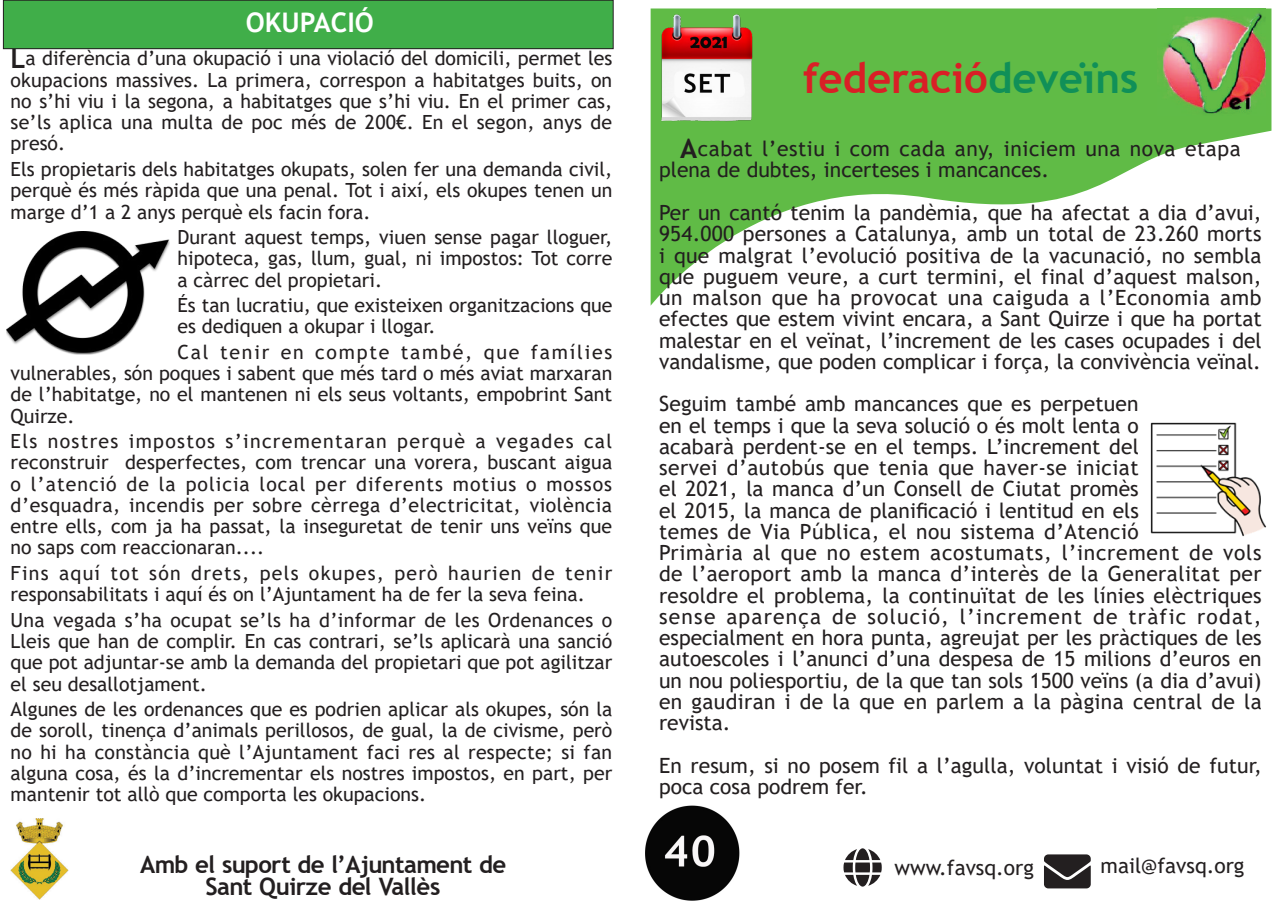
<style>
.page{position:relative;width:1280px;height:910px;background:#fff}
.page>*{position:absolute;margin:0;border:0;box-sizing:border-box;transform-origin:0 0}
.t1{font:700 42px "Trebuchet MS";color:#d91f26}
.t2{font:700 27px "Trebuchet MS";color:#fff}
.t3{font:700 24px "Trebuchet MS";letter-spacing:-.025em;color:#231f20}
.t4{font:21px/21.3px "Trebuchet MS";letter-spacing:.005em;color:#231f20}
.t5{font:21px/21.3px "Trebuchet MS";letter-spacing:.025em;color:#231f20}
.t6{font:19.5px/21.3px "Trebuchet MS";color:#231f20;text-align:justify}
.s1{font-weight:700;font-size:27px}
.s2{color:#109058}
</style>
<div class="page">
<svg style="left:1044px;top:854px;width:47px;height:34px;background:#3e3b3c"></svg>
<svg style="left:843px;top:848px;width:39px;height:39px"></svg>
<svg style="left:651px;top:9px;width:620px;height:296px;fill:#60bb46"></svg>
<img style="left:650px;top:9px;width:118px;height:122px">
<img style="left:1158px;top:9px;width:108px;height:106px">
<img style="left:645px;top:806px;width:95px;height:94px">
<img style="left:1150px;top:422px;width:116px;height:115px">
<img style="left:10px;top:819px;width:59px;height:80px">
<div style="left:3px;top:0;width:610px;height:49px;background:#40ae49"></div>
<div style="left:3px;top:0;width:610px;height:49px;border:1px solid #231f20"></div>
<img style="left:6px;top:232px;width:163px;height:122px">
<p class="t2" style="left:246px;top:5px;width:129px">OKUPACIÓ</p>
<p class="t6" style="left:11px;top:48px;width:603px"><span class="s1">L</span>a diferència d’una okupació i una violació del domicili, permet les okupacions massives. La primera, correspon a habitatges buits, on no s’hi viu i la segona, a habitatges que s’hi viu. En el primer cas, se’ls aplica una multa de poc més de 200€. En el segon, anys de presó.</p>
<p class="t6" style="left:11px;top:158px;width:603px">Els propietaris dels habitatges okupats, solen fer una demanda civil, perquè és més ràpida que una penal. Tot i així, els okupes tenen un marge d’1 a 2 anys perquè els facin fora.</p>
<p class="t6" style="left:178px;top:226px;width:436px">Durant aquest temps, viuen sense pagar lloguer, hipoteca, gas, llum, gual, ni impostos: Tot corre a càrrec del propietari.</p>
<p class="t6" style="left:178px;top:294px;width:436px">És tan lucratiu, que existeixen organitzacions que es dediquen a okupar i llogar.</p>
<p class="t6" style="left:11px;top:341px;width:603px;text-indent:167px">Cal tenir en compte també, que famílies vulnerables, són poques i sabent que més tard o més aviat marxaran de l’habitatge, no el mantenen ni els seus voltants, empobrint Sant Quirze.</p>
<p class="t6" style="left:11px;top:430px;width:603px">Els nostres impostos s’incrementaran perquè a vegades cal reconstruir desperfectes, com trencar una vorera, buscant aigua o l’atenció de la policia local per diferents motius o mossos d’esquadra, incendis per sobre cèrrega d’electricitat, violència entre ells, com ja ha passat, la inseguretat de tenir uns veïns que no saps com reaccionaran....</p>
<p class="t6" style="left:11px;top:562px;width:603px">Fins aquí tot són drets, pels okupes, però haurien de tenir responsabilitats i aquí és on l’Ajuntament ha de fer la seva feina.</p>
<p class="t6" style="left:11px;top:609px;width:603px">Una vegada s’ha ocupat se’ls ha d’informar de les Ordenances o Lleis que han de complir. En cas contrari, se’ls aplicarà una sanció que pot adjuntar-se amb la demanda del propietari que pot agilitzar el seu desallotjament.</p>
<p class="t6" style="left:11px;top:698px;width:603px">Algunes de les ordenances que es podrien aplicar als okupes, són la de soroll, tinença d’animals perillosos, de gual, la de civisme, però no hi ha constància què l’Ajuntament faci res al respecte; si fan alguna cosa, és la d’incrementar els nostres impostos, en part, per mantenir tot allò que comporta les okupacions.</p>
<p class="t3" style="left:140px;top:850px;width:368px">Amb el suport de l’Ajuntament de</p>
<p class="t3" style="left:205px;top:871px;width:236px">Sant Quirze del Vallès</p>
<h1 class="t1" style="left:803px;top:52px;width:337px">federació<span class="s2">deveïns</span></h1>
<p class="t5" style="left:659px;top:138px;width:583px;text-indent:21px"><span class="s1">A</span>cabat l’estiu i com cada any, iniciem una nova etapa plena de dubtes, incerteses i mancances.</p>
<p class="t4" style="left:659px;top:202px;width:604px;text-align:justify">Per un cantó tenim la pandèmia, que ha afectat a dia d’avui, 954.000 persones a Catalunya, amb un total de 23.260 morts i que malgrat l’evolució positiva de la vacunació, no sembla que puguem veure, a curt termini, el final d’aquest malson, un malson que ha provocat una caiguda a l’Economia amb efectes que estem vivint encara, a Sant Quirze i que ha portat malestar en el veïnat, l’increment de les cases ocupades i del vandalisme, que poden complicar i força, la convivència veïnal.</p>
<p class="t4" style="left:659px;top:393px;width:604px">Seguim també amb mancances que es perpetuen<br>en el temps i que la seva solució o és molt lenta o<br>acabarà perdent-se en el temps. L’increment del<br>servei d’autobús que tenia que haver-se iniciat<br>el 2021, la manca d’un Consell de Ciutat promès<br>el 2015, la manca de planificació i lentitud en els<br>temes de Via Pública, el nou sistema d’Atenció<br>Primària al que no estem acostumats, l’increment de vols de l’aeroport amb la manca d’interès de la Generalitat per resoldre el problema, la continuïtat de les línies elèctriques sense aparença de solució, l’increment de tràfic rodat, especialment en hora punta, agreujat per les pràctiques de les autoescoles i l’anunci d’una despesa de 15 milions d’euros en un nou poliesportiu, de la que tan sols 1500 veïns (a dia d’avui) en gaudiran i de la que en parlem a la pàgina central de la revista.</p>
<p class="t4" style="left:659px;top:754px;width:604px">En resum, si no posem fil a l’agulla, voluntat i visió de futur, poca cosa podrem fer.</p>
<p class="t4" style="left:894px;top:856px;width:141px">www.favsq.org</p>
<p class="t4" style="left:1101px;top:854px;width:145px">mail@favsq.org</p>
</div>
